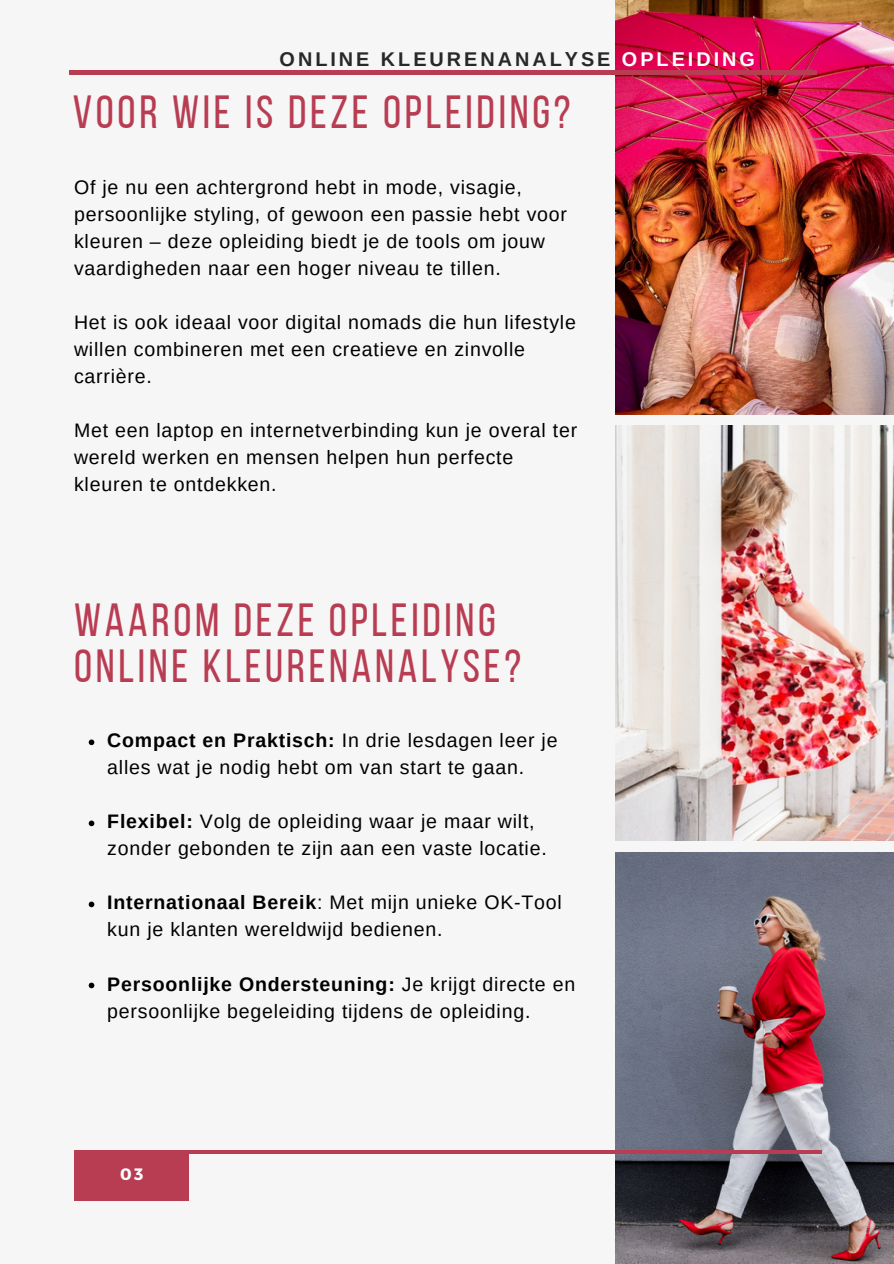
<style>
.page{position:relative;width:894px;height:1264px;background:#fff}
.page>*{position:absolute;margin:0;border:0;box-sizing:border-box;transform-origin:0 0}
.t1{font:46.35px/46.2px "Bebas Neue";letter-spacing:.08em;color:#b83d53}
.t2{font:700 19.8px "Arimo";letter-spacing:.15em;color:#282828}
.t3{font:19.5px/27px "Arimo";letter-spacing:.04em;color:#000}
.t4{font:700 16.5px "Montserrat";color:#fff}
.s1{color:#fff}
.s2{font-weight:700}
</style>
<div class="page">
<div style="left:0;top:0;width:890px;height:1263px;background:#f6f6f6"></div>
<img style="left:615px;top:0;width:278px;height:414px">
<img style="left:615px;top:425px;width:278px;height:415px">
<img style="left:615px;top:852px;width:278px;height:411px">
<div style="left:74px;top:1153px;width:115px;height:46px;background:#b83d53"></div>
<hr style="left:74px;top:1150px;width:747px;height:3px;background:#b83d53">
<hr style="left:70px;top:71px;width:747px;height:3px;background:#b83d53">
<svg style="left:89px;top:739px;width:5px;height:6px"></svg>
<svg style="left:89px;top:820px;width:5px;height:6px"></svg>
<svg style="left:89px;top:901px;width:5px;height:6px"></svg>
<svg style="left:89px;top:982px;width:5px;height:6px"></svg>
<p class="t2" style="left:279px;top:48px;width:476px">ONLINE KLEURENANALYSE <span class="s1">OPLEIDING</span></p>
<h2 class="t1" style="left:73px;top:93px;width:499px">VOOR WIE IS DEZE OPLEIDING?</h2>
<p class="t3" style="left:74px;top:174px;width:494px">Of je nu een achtergrond hebt in mode, visagie, persoonlijke styling, of gewoon een passie hebt voor kleuren – deze opleiding biedt je de tools om jouw vaardigheden naar een hoger niveau te tillen.</p>
<h1 class="t3" style="left:74px;top:309px;width:503px">Het is ook ideaal voor digital nomads die hun lifestyle willen combineren met een creatieve en zinvolle carrière.</h1>
<p class="t3" style="left:74px;top:417px;width:504px">Met een laptop en internetverbinding kun je overal ter wereld werken en mensen helpen hun perfecte kleuren te ontdekken.</p>
<h1 class="t1" style="left:74px;top:601px;width:448px">WAAROM DEZE OPLEIDING<br>ONLINE KLEURENANALYSE?</h1>
<p class="t3" style="left:107px;top:727px;width:451px"><span class="s2">Compact en Praktisch:</span> In drie lesdagen leer je alles wat je nodig hebt om van start te gaan.</p>
<p class="t3" style="left:107px;top:808px;width:441px"><span class="s2">Flexibel:</span> Volg de opleiding waar je maar wilt, zonder gebonden te zijn aan een vaste locatie.</p>
<p class="t3" style="left:107px;top:889px;width:456px"><span class="s2">Internationaal Bereik</span>: Met mijn unieke OK-Tool kun je klanten wereldwijd bedienen.</p>
<p class="t3" style="left:107px;top:970px;width:469px"><span class="s2">Persoonlijke Ondersteuning:</span> Je krijgt directe en persoonlijke begeleiding tijdens de opleiding.</p>
<p class="t4" style="left:120px;top:1163px;width:25px">03</p>
</div>
